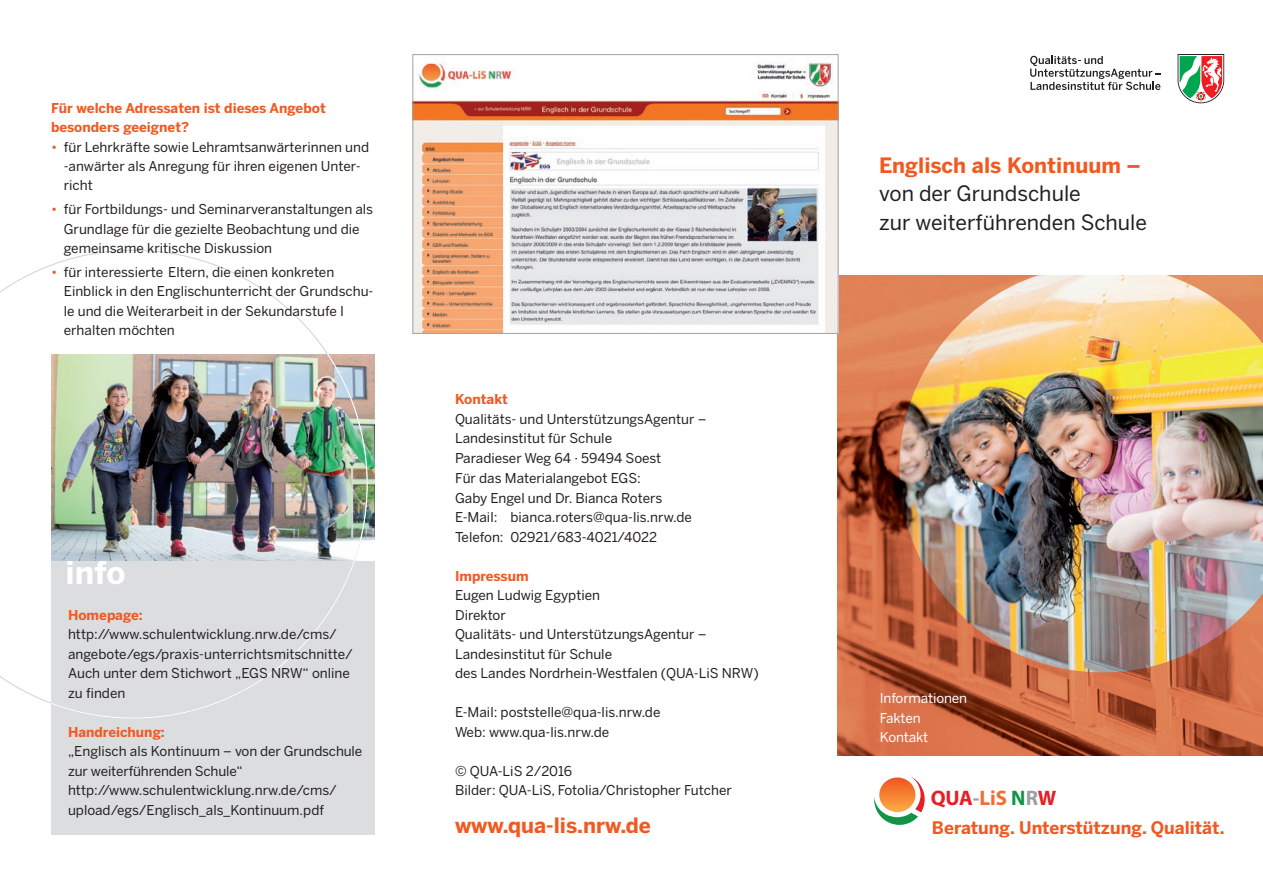
<style>
.page{position:relative;width:1263px;height:893px;background:#fff}
.page>*{position:absolute;margin:0;border:0;box-sizing:border-box;transform-origin:0 0}
.t1{font:700 31.5px "Benton Sans";color:#fff}
.t2{font:21px/28.5px "Benton Sans";color:#231f20}
.t3{font:700 21px "Benton Sans";color:#f15921}
.t4{font:700 21px "Myriad Pro";color:#e61e25}
.t5{font:700 21px "Myriad Pro";color:#f26d35}
.t6{font:700 17.25px "Benton Sans";color:#f15921}
.t7{font:13.5px/19.5px "Benton Sans";color:#231f20}
.t8{font:700 13.5px/19.5px "Benton Sans";color:#f15921}
.t9{font:13.5px/19.5px "Benton Sans";letter-spacing:-.01em;color:#fff}
.s1{color:#f15921}
.s2{color:#129346}
.s3{color:#9d9fa2}
</style>
<div class="page">
<div style="left:51px;top:560px;width:323px;height:274px;background:#dcdddf"></div>
<img style="left:838px;top:275px;width:425px;height:481px">
<img style="left:899px;top:275px;width:364px;height:397px">
<img style="left:414px;top:62px;width:422px;height:270px">
<div style="left:412px;top:54px;width:426px;height:280px;border:1px solid #a1a3a6"></div>
<svg style="left:1177px;top:54px;width:47px;height:49px"></svg>
<svg style="left:1030px;top:56px;width:130px;height:34px"></svg>
<img style="left:367px;top:354px;width:7px;height:187px">
<img style="left:51px;top:354px;width:316px;height:364px">
<svg style="left:874px;top:779px;width:51px;height:46px"></svg>
<img style="left:879px;top:777px;width:36px;height:35px">
<p class="t8" style="left:51px;top:98px;width:276px">Für welche Adressaten ist dieses Angebot besonders geeignet?</p>
<p class="t7" style="left:64px;top:137px;width:307px;text-indent:-13px"><span class="s1">•</span> für Lehrkräfte sowie Lehramtsanwärterinnen und -anwärter als Anregung für ihren eigenen Unter&shy;richt</p>
<p class="t7" style="left:64px;top:200px;width:311px;text-indent:-13px"><span class="s1">•</span> für Fortbildungs- und Seminarveranstaltungen als<br>Grundlage für die gezielte Beobachtung und die gemeinsame kritische Diskussion</p>
<p class="t7" style="left:64px;top:263px;width:311px;text-indent:-13px"><span class="s1">•</span> für interessierte Eltern, die einen konkreten Einblick in den Englischunterricht der Grundschu&shy;le und die Weiterarbeit in der Sekundarstufe I erhalten möchten</p>
<h1 class="t1" style="left:66px;top:554px;width:62px">info</h1>
<p class="t8" style="left:68px;top:605px;width:76px">Homepage:</p>
<p class="t7" style="left:68px;top:625px;width:286px">http://www.schulentwicklung.nrw.de/cms/ angebote/egs/praxis-unterrichtsmitschnitte/ Auch unter dem Stichwort „EGS NRW“ online zu finden</p>
<p class="t8" style="left:68px;top:722px;width:98px">Handreichung:</p>
<p class="t7" style="left:68px;top:742px;width:296px">„Englisch als Kontinuum – von der Grundschule zur weiterführenden Schule“ http://www.schulentwicklung.nrw.de/cms/ upload/egs/Englisch_als_Kontinuum.pdf</p>
<p class="t8" style="left:455px;top:390px;width:54px">Kontakt</p>
<p class="t7" style="left:455px;top:409px;width:253px">Qualitäts- und UnterstützungsAgentur – Landesinstitut für Schule<br>Paradieser Weg 64 · 59494 Soest<br>Für das Materialangebot EGS:<br>Gaby Engel und Dr. Bianca Roters E-Mail: bianca.roters@qua-lis.nrw.de Telefon: 02921/683-4021/4022</p>
<p class="t8" style="left:455px;top:566px;width:75px">Impressum</p>
<p class="t7" style="left:455px;top:586px;width:305px">Eugen Ludwig Egyptien<br>Direktor<br>Qualitäts- und UnterstützungsAgentur –<br>Landesinstitut für Schule<br>des Landes Nordrhein-Westfalen (QUA-LiS NRW)</p>
<p class="t7" style="left:455px;top:703px;width:207px">E-Mail: poststelle@qua-lis.nrw.de<br>Web: www.qua-lis.nrw.de</p>
<p class="t7" style="left:455px;top:761px;width:278px">© QUA-LiS 2/2016<br>Bilder: QUA-LiS, Fotolia/Christopher Futcher</p>
<h2 class="t3" style="left:455px;top:813px;width:197px">www.qua-lis.nrw.de</h2>
<h2 class="t3" style="left:879px;top:153px;width:263px">Englisch als Kontinuum –</h2>
<h2 class="t2" style="left:879px;top:180px;width:269px">von der Grundschule<br>zur weiterführenden Schule</h2>
<p class="t9" style="left:880px;top:689px;width:89px">Informationen<br>Fakten<br>Kontakt</p>
<h2 class="t5" style="left:979px;top:785px;width:48px">LiS <span class="s2">N</span></h2>
<p class="t6" style="left:932px;top:818px;width:294px">Beratung. Unterstützung. Qualität.</p>
<h2 class="t4" style="left:931px;top:785px;width:127px">QUA<span class="s3">- R</span>W</h2>
</div>
